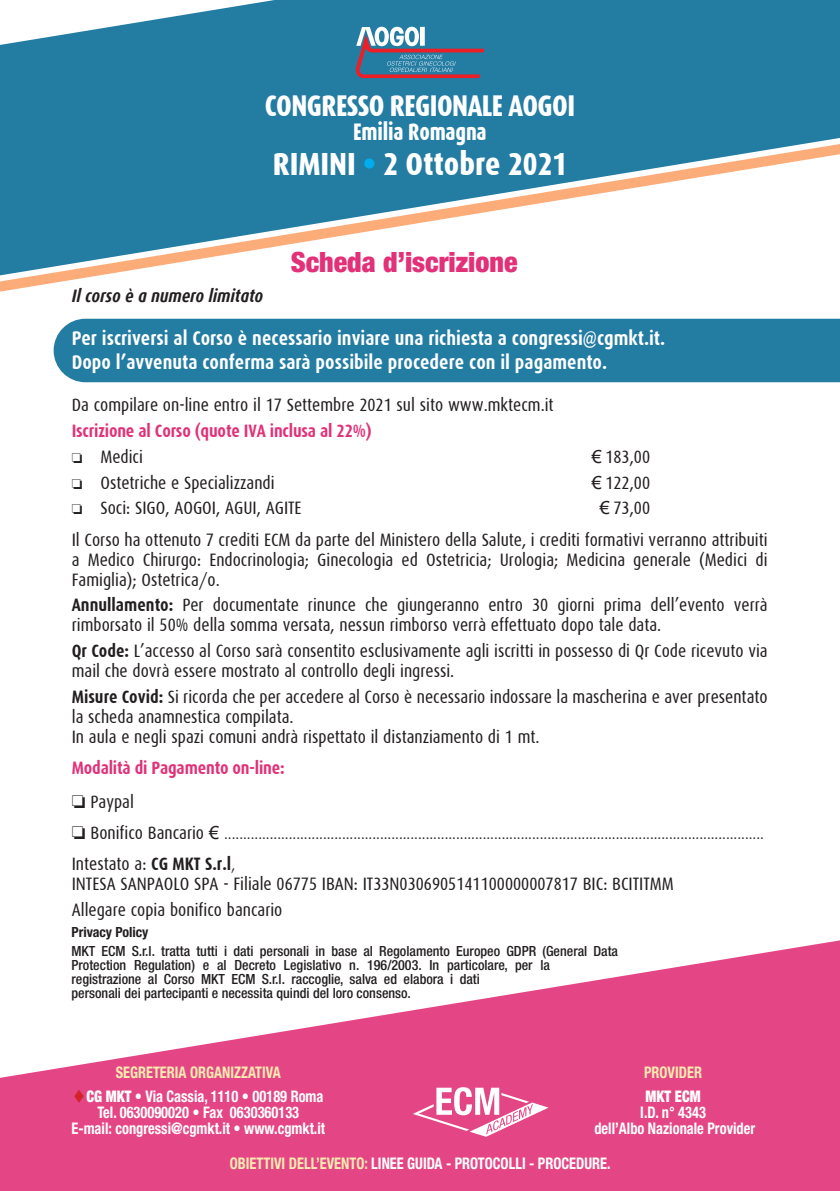
<style>
.page{position:relative;width:840px;height:1191px;background:#fff}
.page>*{position:absolute;margin:0;border:0;box-sizing:border-box;transform-origin:0 0}
.t1{font:800 32px "Dax Condensed";color:#fff}
.t2{font:800 30px "Dax Condensed";letter-spacing:-.02em;color:#fff;scale:.95 1}
.t3{font:900 condensed 28px "Helvetica Neue";color:#e23178}
.t4{font:800 24px "Dax Condensed";letter-spacing:-.01em;color:#fff;scale:.9 1}
.t5{font:700 20px "Dax Condensed";color:#fff}
.t6{font:18px/20px "Dax Condensed";color:#231f20}
.t7{font:300 18px "Dax Condensed";color:#231f20}
.t8{font:700 18px "Dax Condensed";letter-spacing:-.01em;color:#e23178}
.t9{font:italic 700 18px "Dax Condensed";color:#231f20}
.t10{font:700 condensed 16px "Helvetica Neue";color:#fff;scale:.9 1}
.t11{font:700 condensed 16px "Helvetica Neue";color:#fbebb0;scale:.9 1}
.t12{font:900 condensed 16px "Helvetica Neue";color:#fff;scale:.9 1}
.t13{font:500 condensed 14px/14px "Helvetica Neue";color:#231f20}
.t14{font:700 condensed 14px "Helvetica Neue";color:#231f20}
.s1{color:#00aeef}
.s2{font-family:"Arial"}
.s3{font-weight:700}
.s4{font-weight:400}
.s5{font-family:"Arial";font-weight:400}
.s6{font-weight:300}
.s7{color:#d1232a}
.s8{font-weight:900}
.s9{color:#fbebb0}
</style>
<div class="page">
<svg style="left:0;top:940px;width:839px;height:251px;fill:#e44685"></svg>
<svg style="left:0;top:275px;width:101px;height:17px"></svg>
<svg style="left:0;top:0;width:839px;height:275px;fill:#237ca2"></svg>
<svg style="left:355px;top:27px;width:129px;height:51px"></svg>
<div style="left:54px;top:319px;width:785px;height:63px;background:#237ca2"></div>
<svg style="left:412px;top:1087px;width:136px;height:49px"></svg>
<p class="t2" style="left:265px;top:89px;width:328px">CONGRESSO REGIONALE AOGOI</p>
<p class="t4" style="left:353px;top:118px;width:150px">Emilia Romagna</p>
<p class="t1" style="left:272px;top:146px;width:296px">RIMINI <span class="s1">•</span> 2 Ottobre 2021</p>
<p class="t3" style="left:290px;top:245px;width:228px">Scheda d’iscrizione</p>
<p class="t9" style="left:72px;top:286px;width:193px">Il corso è a numero limitato</p>
<p class="t5" style="left:72px;top:327px;width:594px">Per iscriversi al Corso è necessario inviare una richiesta a congressi@cgmkt.it.</p>
<p class="t5" style="left:72px;top:351px;width:536px">Dopo l’avvenuta conferma sarà possibile procedere con il pagamento.</p>
<p class="t6" style="left:72px;top:395px;width:483px">Da compilare on-line entro il 17 Settembre 2021 sul sito www.mktecm.it</p>
<p class="t8" style="left:72px;top:421px;width:301px">Iscrizione al Corso (quote IVA inclusa al 22%)</p>
<p class="t6" style="left:72px;top:447px;width:73px">□ Medici</p>
<p class="t6" style="left:591px;top:447px;width:60px"><span class="s2">€</span> 183,00</p>
<p class="t6" style="left:72px;top:472px;width:204px">□ Ostetriche e Specializzandi</p>
<p class="t6" style="left:591px;top:472px;width:60px"><span class="s2">€</span> 122,00</p>
<p class="t6" style="left:72px;top:498px;width:231px">□ Soci: SIGO, AOGOI, AGUI, AGITE</p>
<p class="t6" style="left:599px;top:498px;width:52px"><span class="s2">€</span> 73,00</p>
<p class="t6" style="left:72px;top:529px;width:697px;text-align:justify">Il Corso ha ottenuto 7 crediti ECM da parte del Ministero della Salute, i crediti formativi verranno attribuiti a Medico Chirurgo: Endocrinologia; Ginecologia ed Ostetricia; Urologia; Medicina generale (Medici di Famiglia); Ostetrica/o.</p>
<p class="t6" style="left:72px;top:595px;width:697px"><span class="s3">Annullamento:</span> Per documentate rinunce che giungeranno entro 30 giorni prima dell’evento verrà rimborsato il 50% della somma versata, nessun rimborso verrà effettuato dopo tale data.</p>
<p class="t6" style="left:72px;top:641px;width:697px"><span class="s3">Qr Code:</span> L’accesso al Corso sarà consentito esclusivamente agli iscritti in possesso di Qr Code ricevuto via mail che dovrà essere mostrato al controllo degli ingressi.</p>
<p class="t6" style="left:72px;top:686px;width:697px"><span class="s3">Misure Covid:</span> Si ricorda che per accedere al Corso è necessario indossare la mascherina e aver presentato la scheda anamnestica compilata.</p>
<p class="t6" style="left:72px;top:726px;width:469px">In aula e negli spazi comuni andrà rispettato il distanziamento di 1 mt.</p>
<p class="t8" style="left:72px;top:758px;width:214px">Modalità di Pagamento on-line:</p>
<p class="t6" style="left:72px;top:791px;width:64px">□ Paypal</p>
<p class="t7" style="left:72px;top:823px;width:693px">□ <span class="s4">Bonifico Bancario</span> <span class="s5">€</span> ..............................................................................................................................................</p>
<p class="t6" style="left:72px;top:854px;width:165px">Intestato a: <span class="s3">CG MKT S.r.l</span><span class="s6">,</span></p>
<p class="t6" style="left:72px;top:874px;width:603px">INTESA SANPAOLO SPA - Filiale 06775 IBAN: IT33N0306905141100000007817 BIC: BCITITMM</p>
<p class="t6" style="left:72px;top:900px;width:212px">Allegare copia bonifico bancario</p>
<p class="t14" style="left:71px;top:923px;width:78px">Privacy Policy</p>
<p class="t13" style="left:71px;top:944px;width:547px">MKT ECM S.r.l. tratta tutti i dati personali in base al Regolamento Europeo GDPR (General Data Protection Regulation) e al Decreto Legislativo n. 196/2003. In particolare, per la registrazione al Corso MKT ECM S.r.l. raccoglie, salva ed elabora i dati<br>personali dei partecipanti e necessita quindi del loro consenso.</p>
<p class="t11" style="left:116px;top:1062px;width:185px">SEGRETERIA ORGANIZZATIVA</p>
<p class="t10" style="left:73px;top:1087px;width:279px"><span class="s7">▼</span><span class="s8">CG MKT</span> <span class="s4">•</span> Via Cassia, 1110 • 00189 Roma</p>
<p class="t10" style="left:97px;top:1103px;width:225px">Tel. 0630090020 • Fax 0630360133</p>
<p class="t10" style="left:71px;top:1119px;width:283px">E-mail: congressi@cgmkt.it • www.cgmkt.it</p>
<p class="t11" style="left:643px;top:1062px;width:66px">PROVIDER</p>
<p class="t12" style="left:645px;top:1086px;width:63px">MKT ECM</p>
<p class="t10" style="left:640px;top:1103px;width:74px">I.D. n° 4343</p>
<p class="t10" style="left:594px;top:1119px;width:180px">dell’Albo Nazionale Provider</p>
<p class="t10" style="left:230px;top:1154px;width:424px"><span class="s9">OBIETTIVI DELL’EVENTO:</span> LINEE GUIDA - PROTOCOLLI - PROCEDURE.</p>
</div>
